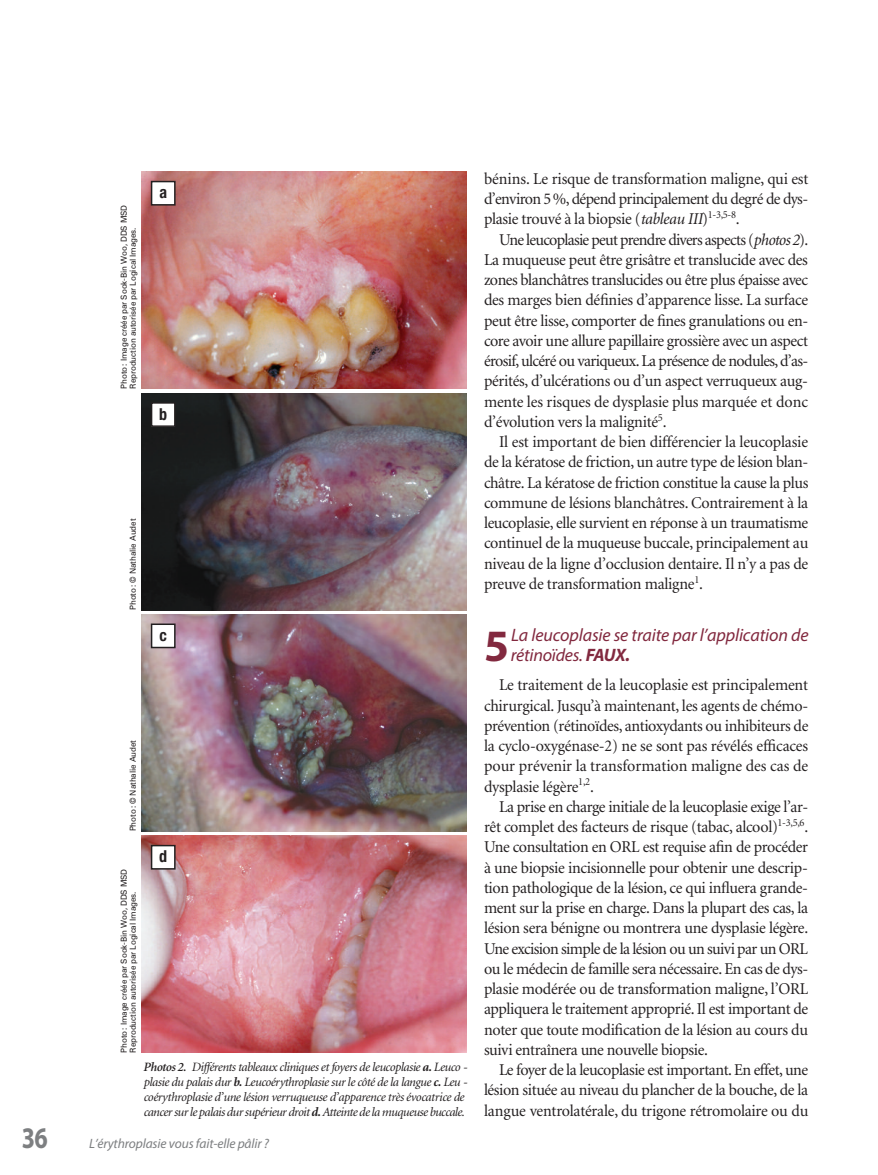
<style>
.page{position:relative;width:878px;height:1175px;background:#fff}
.page>*{position:absolute;margin:0;border:0;box-sizing:border-box;transform-origin:0 0}
.t1{font:700 45px "Myriad Pro";color:#82293f}
.t2{font:700 30px "Myriad Pro";color:#7d7f81;scale:.8 1}
.t3{font:italic 18px/20.2px "Myriad Pro";letter-spacing:-.01em;color:#82293f}
.t4{font:16.5px/20.2px "Minion";letter-spacing:-.015em;color:#231f20;text-align:justify}
.t5{font:700 condensed 16.5px "Helvetica Neue";color:#231f20}
.t6{font:italic 13.5px "Myriad Pro";letter-spacing:-.01em;color:#7d7f81}
.t7{font:italic 12.75px/15px "Minion";letter-spacing:-.035em;color:#231f20}
.t8{font:8.25px/9px "Univers";letter-spacing:-.01em;color:#231f20}
.s1{font-weight:600}
.s2{font-weight:700}
.s3{font-style:italic}
</style>
<div class="page">
<img style="left:142px;top:172px;width:324px;height:216px">
<div style="left:152px;top:182px;width:23px;height:23px;background:#fff"></div>
<div style="left:151px;top:181px;width:25px;height:25px;border:2px solid #231f20"></div>
<img style="left:142px;top:393px;width:324px;height:217px">
<img style="left:142px;top:614px;width:324px;height:217px">
<img style="left:142px;top:836px;width:324px;height:216px">
<div style="left:152px;top:403px;width:23px;height:23px;background:#fff"></div>
<div style="left:151px;top:402px;width:25px;height:25px;border:2px solid #231f20"></div>
<div style="left:152px;top:624px;width:23px;height:23px;background:#fff"></div>
<div style="left:151px;top:623px;width:25px;height:25px;border:2px solid #231f20"></div>
<div style="left:152px;top:845px;width:23px;height:23px;background:#fff"></div>
<div style="left:151px;top:844px;width:25px;height:25px;border:2px solid #231f20"></div>
<h2 class="t2" style="left:22px;top:1126px;width:34px">36</h2>
<p class="t8" style="left:120px;top:389px;width:185px;rotate:-90deg">Photo : Image créée par Sook-Bin Woo, DDS MSD<br>Reproduction autorisée par Logical Images.</p>
<p class="t5" style="left:159px;top:187px;width:9px">a</p>
<p class="t5" style="left:159px;top:408px;width:10px">b</p>
<p class="t8" style="left:129px;top:610px;width:93px;rotate:-90deg">Photo : © Nathalie Audet</p>
<p class="t5" style="left:159px;top:629px;width:9px">c</p>
<p class="t8" style="left:129px;top:831px;width:93px;rotate:-90deg">Photo : © Nathalie Audet</p>
<p class="t8" style="left:120px;top:1052px;width:185px;rotate:-90deg">Photo : Image créée par Sook-Bin Woo, DDS MSD<br>Reproduction autorisée par Logical Images.</p>
<p class="t5" style="left:159px;top:850px;width:10px">d</p>
<p class="t7" style="left:143px;top:1060px;width:325px"><span class="s1">Photos 2.</span> Différents tableaux cliniques et foyers de leucoplasie <span class="s2">a.</span> Leu co - plasie du palais dur <span class="s2">b.</span> Leucoérythroplasie sur le côté de la langue <span class="s2">c.</span> Leu - coérythroplasie d’une lésion verruqueuse d’apparence très évocatrice de cancer sur le palais dur supérieur droit <span class="s2">d.</span> Atteinte de la muqueuse buccale.</p>
<p class="t6" style="left:89px;top:1138px;width:181px">L’érythroplasie vous fait-elle pâlir ?</p>
<p class="t4" style="left:484px;top:170px;width:326px">bénins. Le risque de transformation maligne, qui est d’environ 5 %, dépend principalement du degré de dys&shy;plasie trouvé à la biopsie (<span class="s3">tableau III</span>)<sup>1-3,5-8</sup>.</p>
<p class="t4" style="left:484px;top:230px;width:326px;text-indent:15px">Une leucoplasie peut prendre divers aspects (<span class="s3">photos 2</span>).<br>La muqueuse peut être grisâtre et translucide avec des zones blanchâtres translucides ou être plus épaisse avec des marges bien définies d’apparence lisse. La surface peut être lisse, comporter de fines granulations ou en&shy;core avoir une allure papillaire grossière avec un aspect érosif, ulcéré ou variqueux. La présence de nodules, d’as&shy;pérités, d’ulcérations ou d’un aspect verruqueux aug&shy;mente les risques de dysplasie plus marquée et donc d’évolution vers la malignité<sup>5</sup>.</p>
<p class="t4" style="left:484px;top:433px;width:326px;text-indent:15px">Il est important de bien différencier la leucoplasie de la kératose de friction, un autre type de lésion blan&shy;châtre. La kératose de friction constitue la cause la plus commune de lésions blanchâtres. Contrairement à la leucoplasie, elle survient en réponse à un traumatisme continuel de la muqueuse buccale, principalement au niveau de la ligne d’occlusion dentaire. Il n’y a pas de preuve de transformation maligne<sup>1</sup>.</p>
<h1 class="t1" style="left:484px;top:629px;width:26px">5</h1>
<p class="t3" style="left:511px;top:626px;width:299px">La leucoplasie se traite par l’application de rétinoïdes. <span class="s2">FAUX.</span></p>
<p class="t4" style="left:484px;top:676px;width:326px;text-indent:15px">Le traitement de la leucoplasie est principalement chirurgical. Jusqu’à maintenant, les agents de chémo&shy;prévention (rétinoïdes, antioxydants ou inhibiteurs de la cyclo-oxygénase-2) ne se sont pas révélés efficaces pour prévenir la transformation maligne des cas de dysplasie légère<sup>1,2</sup>.</p>
<p class="t4" style="left:484px;top:797px;width:326px;text-indent:15px">La prise en charge initiale de la leucoplasie exige l’ar&shy;rêt complet des facteurs de risque (tabac, alcool)<sup>1-3,5,6</sup>.<br>Une consultation en ORL est requise afin de procéder à une biopsie incisionnelle pour obtenir une descrip&shy;tion pathologique de la lésion, ce qui influera grande&shy;ment sur la prise en charge. Dans la plupart des cas, la lésion sera bénigne ou montrera une dysplasie légère.<br>Une excision simple de la lésion ou un suivi par un ORL ou le médecin de famille sera nécessaire. En cas de dys&shy;plasie modérée ou de transformation maligne, l’ORL appliquera le traitement approprié. Il est important de noter que toute modification de la lésion au cours du suivi entraînera une nouvelle biopsie.</p>
<p class="t4" style="left:484px;top:1061px;width:326px;text-indent:15px">Le foyer de la leucoplasie est important. En effet, une lésion située au niveau du plancher de la bouche, de la langue ventrolatérale, du trigone rétromolaire ou du</p>
</div>
